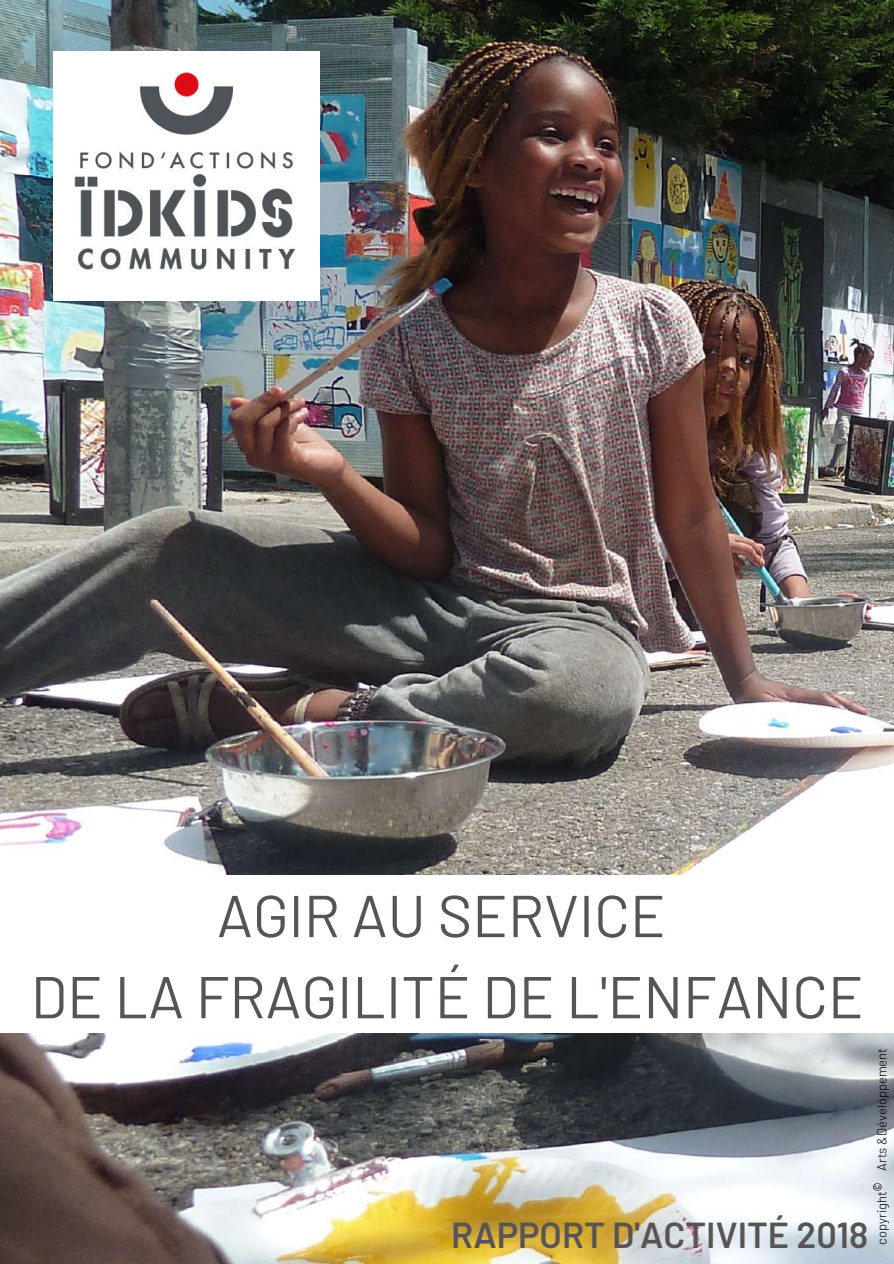
<style>
.page{position:relative;width:894px;height:1264px;background:#fff}
.page>*{position:absolute;margin:0;border:0;box-sizing:border-box;transform-origin:0 0}
.t1{font:58.95px/81.2px "Barlow";color:#595454;text-align:center}
.t2{font:600 36px "Barlow";color:#595454}
.t3{font:300 13.05px "Barlow";color:#000}
</style>
<div class="page">
<img style="left:0;top:0;width:893px;height:1263px">
<img style="left:53px;top:51px;width:266px;height:249px">
<div style="left:0;top:875px;width:893px;height:157px;background:#fff"></div>
<svg style="left:873px;top:1181px;width:8px;height:9px"></svg>
<p class="t1" style="left:31px;top:873px;width:834px">AGIR AU SERVICE<br>DE LA FRAGILITÉ DE L'ENFANCE</p>
<p class="t2" style="left:451px;top:1211px;width:418px">RAPPORT D'ACTIVITÉ 2018</p>
<p class="t3" style="left:873px;top:1170px;width:124px;rotate:-90deg">Arts &amp;Développement</p>
<p class="t3" style="left:873px;top:1244px;width:55px;rotate:-90deg">copyright</p>
</div>
